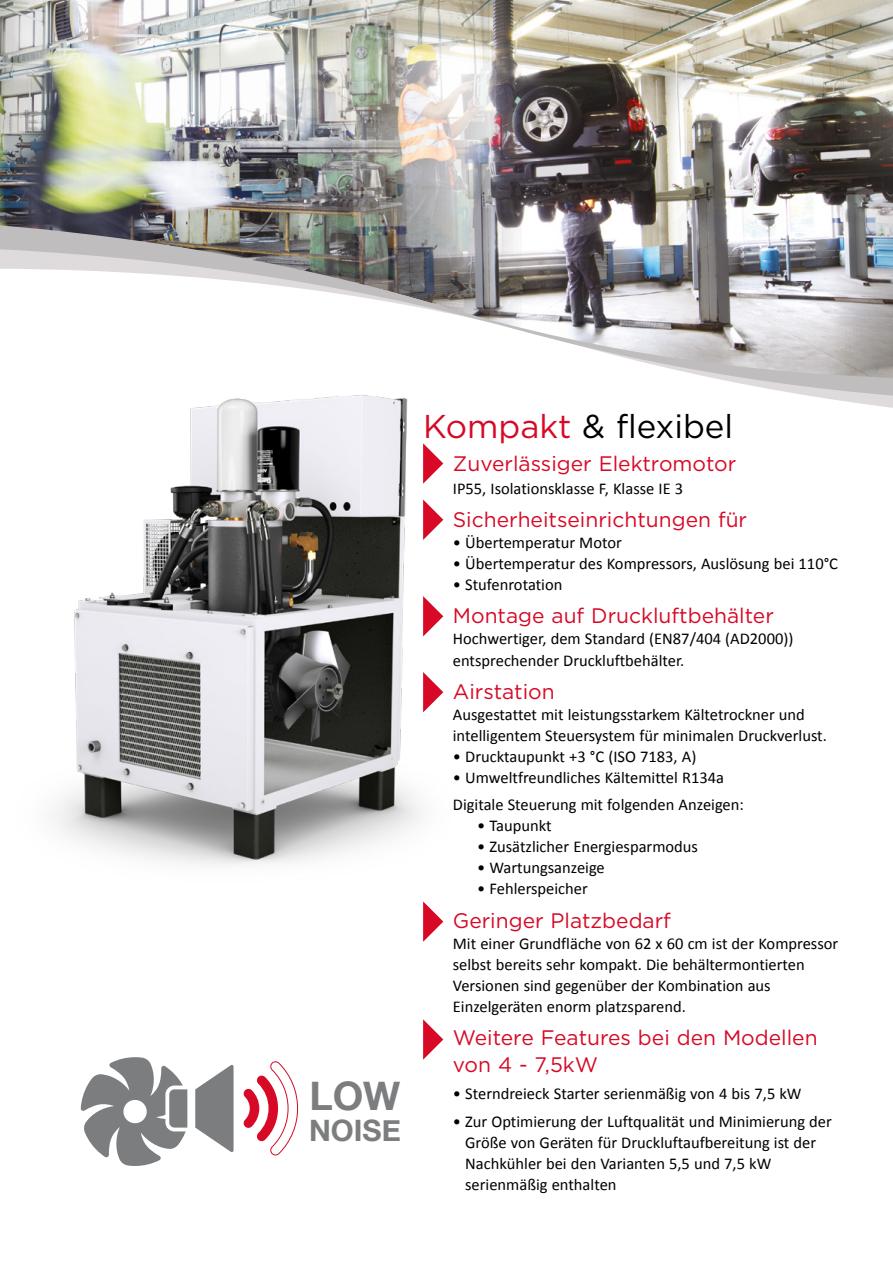
<style>
.page{position:relative;width:893px;height:1263px;background:#fff}
.page>*{position:absolute;margin:0;border:0;box-sizing:border-box;transform-origin:0 0}
.t1{font:700 39.3px "Helvetica Neue";color:#7c7d7f}
.t2{font:33px "Gotham";color:#000}
.t3{font:700 29.55px "Helvetica Neue";color:#7c7d7f}
.t4{font:21px/27px "Gotham";color:#d70926}
.t5{font:16.5px/21px "Calibri";color:#000}
.s1{color:#d70926}
</style>
<div class="page">
<img style="left:521px;top:0;width:308px;height:111px">
<img style="left:246px;top:0;width:275px;height:111px">
<img style="left:0;top:0;width:246px;height:111px">
<img style="left:829px;top:0;width:64px;height:111px">
<img style="left:0;top:111px;width:893px;height:297px">
<svg style="left:81px;top:1057px;width:153px;height:109px"></svg>
<svg style="left:243px;top:1061px;width:55px;height:95px"></svg>
<img style="left:0;top:349px;width:451px;height:516px">
<svg style="left:423px;top:499px;width:20px;height:41px"></svg>
<svg style="left:423px;top:596px;width:20px;height:40px"></svg>
<svg style="left:423px;top:672px;width:20px;height:40px"></svg>
<svg style="left:423px;top:901px;width:20px;height:41px"></svg>
<svg style="left:423px;top:1019px;width:20px;height:41px"></svg>
<svg style="left:423px;top:443px;width:20px;height:41px"></svg>
<h1 class="t1" style="left:309px;top:1065px;width:92px">LOW</h1>
<h3 class="t3" style="left:309px;top:1107px;width:93px">NOISE</h3>
<h2 class="t2" style="left:423px;top:405px;width:312px"><span class="s1">Kompakt</span> &amp; flexibel</h2>
<p class="t4" style="left:453px;top:450px;width:285px">Zuverlässiger Elektromotor</p>
<p class="t5" style="left:453px;top:477px;width:232px">IP55, Isolationsklasse F, Klasse IE 3</p>
<p class="t4" style="left:453px;top:506px;width:296px">Sicherheitseinrichtungen für</p>
<p class="t5" style="left:453px;top:532px;width:171px">• Übertemperatur Motor</p>
<p class="t5" style="left:453px;top:553px;width:387px">• Übertemperatur des Kompressors, Auslösung bei 110°C</p>
<p class="t5" style="left:453px;top:574px;width:111px">• Stufenrotation</p>
<p class="t4" style="left:453px;top:602px;width:322px">Montage auf Druckluftbehälter</p>
<p class="t5" style="left:453px;top:628px;width:342px">Hochwertiger, dem Standard (EN87/404 (AD2000)) entsprechender Druckluftbehälter.</p>
<p class="t4" style="left:453px;top:677px;width:103px">Airstation</p>
<p class="t5" style="left:453px;top:703px;width:376px">Ausgestattet mit leistungsstarkem Kältetrockner und intelligentem Steuersystem für minimalen Druckverlust.</p>
<p class="t5" style="left:453px;top:745px;width:245px">• Drucktaupunkt +3 °C (ISO 7183, A)</p>
<p class="t5" style="left:453px;top:763px;width:293px;line-height:27.3px">• Umweltfreundliches Kältemittel R134a<br>Digitale Steuerung mit folgenden Anzeigen:</p>
<p class="t5" style="left:477px;top:815px;width:76px">• Taupunkt</p>
<p class="t5" style="left:477px;top:836px;width:222px">• Zusätzlicher Energiesparmodus</p>
<p class="t5" style="left:477px;top:857px;width:129px">• Wartungsanzeige</p>
<p class="t5" style="left:477px;top:878px;width:112px">• Fehlerspeicher</p>
<p class="t4" style="left:453px;top:906px;width:220px">Geringer Platzbedarf</p>
<p class="t5" style="left:453px;top:932px;width:387px">Mit einer Grundfläche von 62 x 60 cm ist der Kompressor selbst bereits sehr kompakt. Die behältermontierten Versionen sind gegenüber der Kombination aus Einzelgeräten enorm platzsparend.</p>
<p class="t4" style="left:453px;top:1024px;width:366px">Weitere Features bei den Modellen von 4 - 7,5kW</p>
<p class="t5" style="left:453px;top:1083px;width:350px">• Sterndreieck Starter serienmäßig von 4 bis 7,5 kW</p>
<p class="t5" style="left:465px;top:1110px;width:368px;text-indent:-12px">• Zur Optimierung der Luftqualität und Minimierung der Größe von Geräten für Druckluftaufbereitung ist der Nachkühler bei den Varianten 5,5 und 7,5 kW serienmäßig enthalten</p>
</div>
